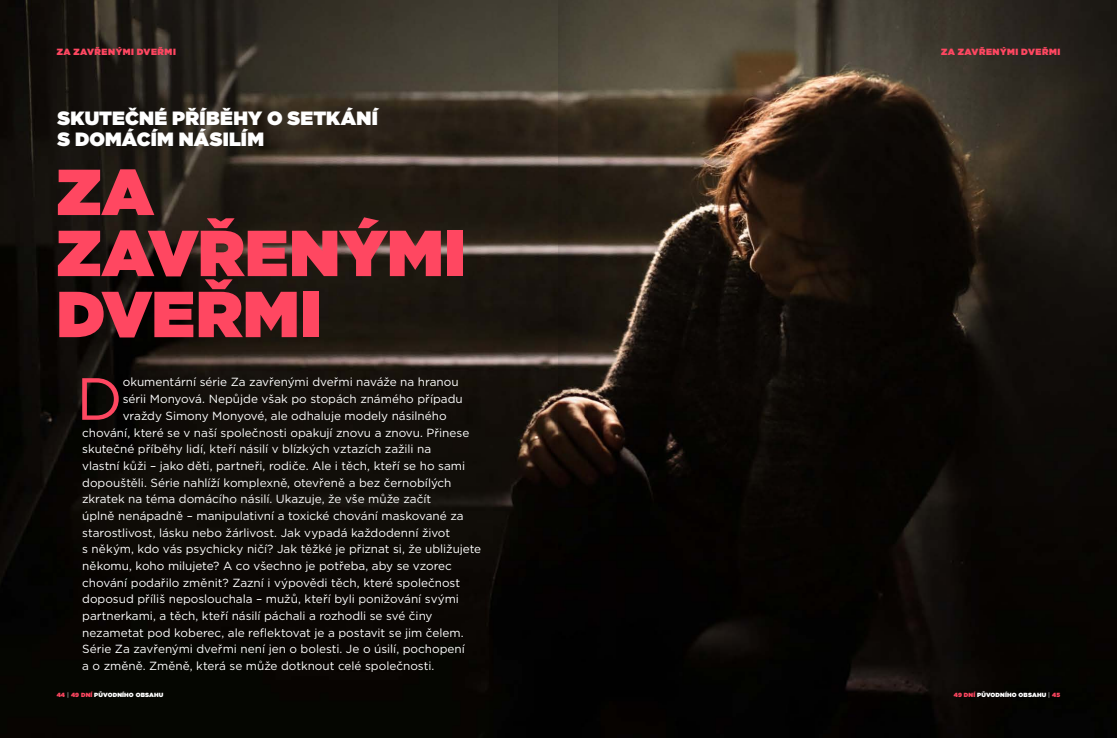
<style>
.page{position:relative;width:1117px;height:738px;background:#fff}
.page>*{position:absolute;margin:0;border:0;box-sizing:border-box;transform-origin:0 0}
.t1{font:900 64.7px/61px "Gotham";letter-spacing:.005em;color:#ff4761}
.t2{font:59.4px "Gotham";color:#ff4761}
.t3{font:900 19.2px/21.6px "Gotham";letter-spacing:.01em;color:#fff}
.t4{font:11.8px "Gotham";color:#fff}
.t5{font:900 9px "Gotham";letter-spacing:.055em;color:#ff4761}
.t6{font:900 6px "Gotham";letter-spacing:.025em;color:#fff}
.s1{color:#ff4761}
.s2{font-weight:400}
</style>
<div class="page">
<img style="left:0;top:0;width:1117px;height:737px">
<img style="left:558px;top:0;width:29px;height:737px">
<p class="t5" style="left:57px;top:46px;width:121px">ZA ZAVŘENÝMI DVEŘMI</p>
<p class="t5" style="left:941px;top:46px;width:121px">ZA ZAVŘENÝMI DVEŘMI</p>
<h3 class="t3" style="left:57px;top:107px;width:322px">SKUTEČNÉ PŘÍBĚHY O SETKÁNÍ<br>S DOMÁCÍM NÁSILÍM</h3>
<h1 class="t1" style="left:57px;top:160px;width:410px">ZA<br>ZAVŘENÝMI<br>DVEŘMI</h1>
<h2 class="t2" style="left:76px;top:360px;width:48px">D</h2>
<p class="t4" style="left:123px;top:374px;width:337px">okumentární série Za zavřenými dveřmi naváže na hranou</p>
<p class="t4" style="left:123px;top:391px;width:342px">sérii Monyová. Nepůjde však po stopách známého případu</p>
<p class="t4" style="left:123px;top:408px;width:325px">vraždy Simony Monyové, ale odhaluje modely násilného</p>
<p class="t4" style="left:82px;top:424px;width:389px">chování, které se v naší společnosti opakují znovu a znovu. Přinese</p>
<p class="t4" style="left:82px;top:441px;width:350px">skutečné příběhy lidí, kteří násilí v blízkých vztazích zažili na</p>
<p class="t4" style="left:82px;top:458px;width:384px">vlastní kůži – jako děti, partneři, rodiče. Ale i těch, kteří se ho sami</p>
<p class="t4" style="left:82px;top:474px;width:371px">dopouštěli. Série nahlíží komplexně, otevřeně a bez černobílých</p>
<p class="t4" style="left:82px;top:491px;width:351px">zkratek na téma domácího násilí. Ukazuje, že vše může začít</p>
<p class="t4" style="left:82px;top:508px;width:383px">úplně nenápadně – manipulativní a toxické chování maskované za</p>
<p class="t4" style="left:82px;top:524px;width:369px">starostlivost, lásku nebo žárlivost. Jak vypadá každodenní život</p>
<p class="t4" style="left:82px;top:541px;width:400px">s někým, kdo vás psychicky ničí? Jak těžké je přiznat si, že ubližujete</p>
<p class="t4" style="left:82px;top:558px;width:371px">někomu, koho milujete? A co všechno je potřeba, aby se vzorec</p>
<p class="t4" style="left:82px;top:574px;width:380px">chování podařilo změnit? Zazní i výpovědi těch, které společnost</p>
<p class="t4" style="left:82px;top:591px;width:378px">doposud příliš neposlouchala – mužů, kteří byli ponižování svými</p>
<p class="t4" style="left:82px;top:608px;width:352px">partnerkami, a těch, kteří násilí páchali a rozhodli se své činy</p>
<p class="t4" style="left:82px;top:624px;width:383px">nezametat pod koberec, ale reflektovat je a postavit se jim čelem.</p>
<p class="t4" style="left:82px;top:641px;width:384px">Série Za zavřenými dveřmi není jen o bolesti. Je o úsilí, pochopení</p>
<p class="t4" style="left:82px;top:658px;width:354px">a o změně. Změně, která se může dotknout celé společnosti.</p>
<p class="t6" style="left:57px;top:690px;width:108px"><span class="s1">44</span> <span class="s2">|</span> <span class="s1">49 DNÍ</span> PŮVODNÍHO OBSAHU</p>
<p class="t6" style="left:954px;top:690px;width:108px"><span class="s1">49 DNÍ</span> PŮVODNÍHO OBSAHU <span class="s2">|</span> <span class="s1">45</span></p>
</div>
